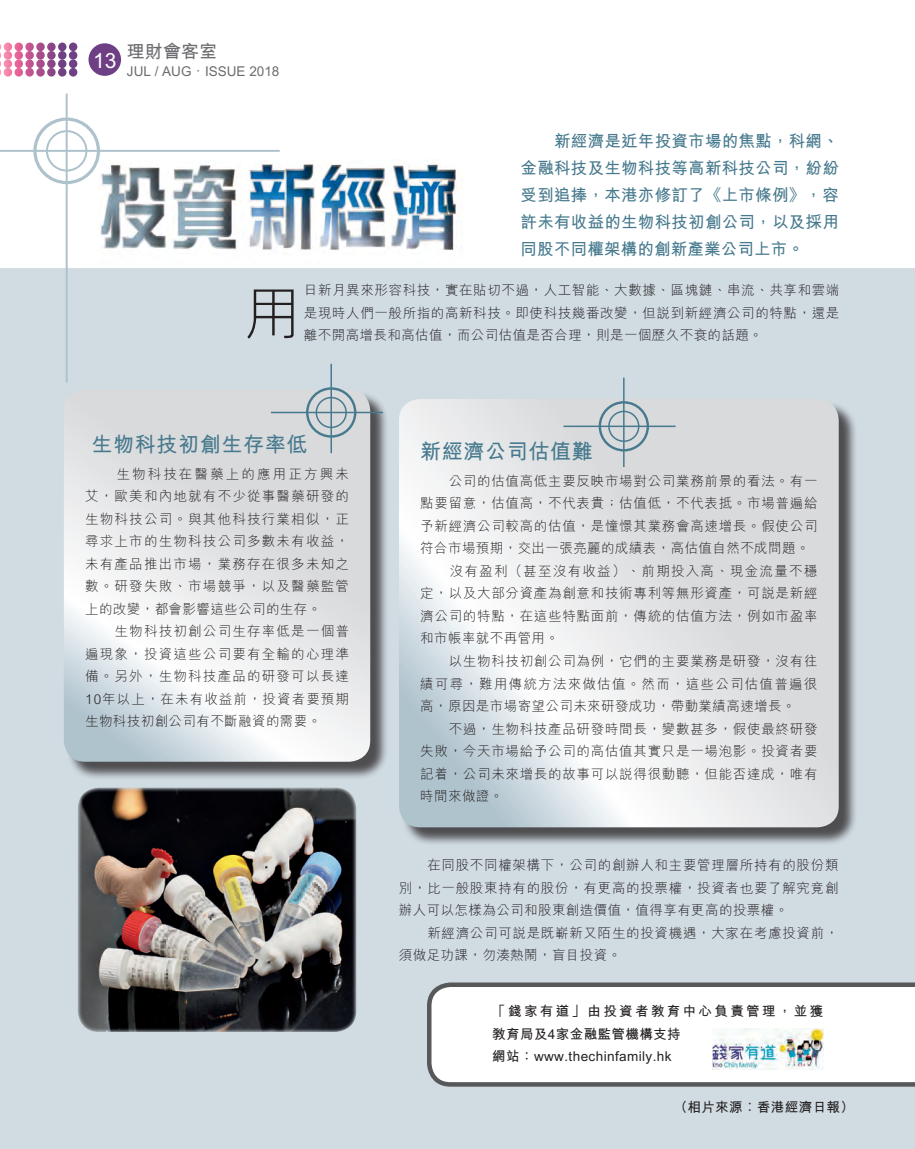
<style>
.page{position:relative;width:915px;height:1149px;background:#fff}
.page>*{position:absolute;margin:0;border:0;box-sizing:border-box;transform-origin:0 0}
.t1{font:58.5px "M Hei Light HKSCS";color:#231f20}
.t2{font:21px "M Hei Bold HKSCS";letter-spacing:.03em;color:#477a8e}
.t3{font:21px "M Hei Bold HKSCS";color:#fff}
.t4{font:18px "M Hei Bold HKSCS";color:#6c6d70}
.t5{font:16.5px/27px "M Hei Bold HKSCS";letter-spacing:.015em;color:#477a8e;text-align:justify}
.t6{font:13.5px/22.5px "M Hei Light HKSCS";letter-spacing:.05em;color:#231f20;text-align:justify}
.t7{font:13.5px/22.5px "M Hei Bold HKSCS";letter-spacing:.03em;color:#231f20}
.t8{font:13.5px "M Hei Light HKSCS";letter-spacing:.03em;color:#231f20}
.t9{font:13.5px "M Hei Light HKSCS";letter-spacing:.09em;color:#231f20}
.t10{font:13.5px "M Hei Bold HKSCS";color:#6c6d70}
</style>
<div class="page">
<div style="left:0;top:0;width:914px;height:1148px;background:#d0dbe2"></div>
<div style="left:0;top:0;width:914px;height:268px;background:#fff"></div>
<div style="left:123px;top:39px;width:158px;height:40px;background:#fff"></div>
<img style="left:78px;top:787px;width:278px;height:244px">
<svg style="left:427px;top:982px;width:487px;height:104px;background:#eee"></svg>
<img style="left:712px;top:1027px;width:111px;height:41px">
<svg style="left:0;top:43px;width:77px;height:34px;background:#cc97bb"></svg>
<div style="left:88px;top:43px;width:33px;height:33px;background:#6e3f84;border-radius:50%"></div>
<div style="left:401px;top:401px;width:456px;height:444px;background:#231f20;opacity:.75"></div>
<svg style="left:399px;top:399px;width:439px;height:428px"></svg>
<div style="left:66px;top:391px;width:322px;height:389px;background:#231f20;opacity:.75"></div>
<svg style="left:64px;top:390px;width:306px;height:371px"></svg>
<hr style="left:330px;top:364px;width:2px;height:89px;background:#477a8e">
<hr style="left:271px;top:411px;width:112px;height:2px;background:#477a8e">
<div style="left:315px;top:397px;width:32px;height:31px;border:2px solid #477a8e;border-radius:50%"></div>
<div style="left:306px;top:387px;width:50px;height:50px;border:2px solid #477a8e;border-radius:50%"></div>
<hr style="left:623px;top:377px;width:1px;height:90px;background:#477a8e">
<hr style="left:563px;top:425px;width:112px;height:2px;background:#477a8e">
<div style="left:608px;top:410px;width:31px;height:32px;border:2px solid #477a8e;border-radius:50%"></div>
<div style="left:598px;top:401px;width:50px;height:50px;border:2px solid #477a8e;border-radius:50%"></div>
<hr style="left:66px;top:94px;width:1px;height:288px;background:#aec2cc">
<hr style="left:0;top:150px;width:280px;height:2px;background:#aec2cc">
<div style="left:46px;top:130px;width:41px;height:41px;border:2px solid #aec2cc;border-radius:50%"></div>
<div style="left:33px;top:117px;width:67px;height:67px;border:3px solid #aec2cc;border-radius:50%"></div>
<img style="left:95px;top:159px;width:390px;height:105px">
<h2 class="t3" style="left:93px;top:45px;width:25px">13</h2>
<h3 class="t4" style="left:127px;top:38px;width:91px">理財會客室</h3>
<p class="t10" style="left:127px;top:61px;width:154px">JUL / AUG．ISSUE 2018</p>
<p class="t5" style="left:520px;top:126px;width:319px;text-indent:33px">新經濟是近年投資市場的焦點，科網、金融科技及生物科技等高新科技公司，紛紛受到追捧，本港亦修訂了《上市條例》，容許未有收益的生物科技初創公司，以及採用同股不同權架構的創新產業公司上市。</p>
<h1 class="t1" style="left:243px;top:272px;width:60px">用</h1>
<p class="t6" style="left:304px;top:278px;width:536px">日新月異來形容科技，實在貼切不過，人工智能、大數據、區塊鏈、串流、共享和雲端是現時人們一般所指的高新科技。即使科技幾番改變，但說到新經濟公司的特點，還是離不開高增長和高估值，而公司估值是否合理，則是一個歷久不衰的話題。</p>
<h2 class="t2" style="left:92px;top:429px;width:217px">生物科技初創生存率低</h2>
<p class="t6" style="left:85px;top:462px;width:265px;text-indent:31px">生物科技在醫藥上的應用正方興未艾，歐美和內地就有不少從事醫藥研發的生物科技公司。與其他科技行業相似，正尋求上市的生物科技公司多數未有收益，未有產品推出市場，業務存在很多未知之數。研發失敗、市場競爭，以及醫藥監管上的改變，都會影響這些公司的生存。</p>
<p class="t6" style="left:85px;top:619px;width:265px;text-indent:29px">生物科技初創公司生存率低是一個普遍現象，投資這些公司要有全輸的心理準備。另外，生物科技產品的研發可以長達10年以上，在未有收益前，投資者要預期生物科技初創公司有不斷融資的需要。</p>
<h2 class="t2" style="left:420px;top:436px;width:174px">新經濟公司估值難</h2>
<p class="t6" style="left:448px;top:469px;width:370px">公司的估值高低主要反映市場對公司業務前景的看法。有一</p>
<p class="t6" style="left:420px;top:491px;width:398px">點要留意，估值高，不代表貴；估值低，不代表抵。市場普遍給</p>
<p class="t6" style="left:420px;top:514px;width:398px">予新經濟公司較高的估值，是憧憬其業務會高速增長。假使公司</p>
<p class="t8" style="left:420px;top:538px;width:390px">符合市場預期，交出一張亮麗的成績表，高估值自然不成問題。</p>
<p class="t9" style="left:449px;top:561px;width:369px">沒有盈利（甚至沒有收益）、前期投入高、現金流量不穩</p>
<p class="t6" style="left:420px;top:581px;width:398px">定，以及大部分資產為創意和技術專利等無形資產，可說是新經</p>
<p class="t6" style="left:420px;top:604px;width:398px">濟公司的特點，在這些特點面前，傳統的估值方法，例如市盈率</p>
<p class="t8" style="left:420px;top:629px;width:140px">和市帳率就不再管用。</p>
<p class="t6" style="left:448px;top:649px;width:370px">以生物科技初創公司為例，它們的主要業務是研發，沒有往</p>
<p class="t9" style="left:420px;top:674px;width:398px">績可尋，難用傳統方法來做估值。然而，這些公司估值普遍很</p>
<p class="t8" style="left:420px;top:696px;width:377px">高，原因是市場寄望公司未來研發成功，帶動業績高速增長。</p>
<p class="t6" style="left:448px;top:716px;width:370px">不過，生物科技產品研發時間長，變數甚多，假使最終研發</p>
<p class="t6" style="left:420px;top:739px;width:398px">失敗，今天市場給予公司的高估值其實只是一場泡影。投資者要</p>
<p class="t6" style="left:420px;top:761px;width:398px">記着，公司未來增長的故事可以說得很動聽，但能否達成，唯有</p>
<p class="t6" style="left:420px;top:784px;width:85px">時間來做證。</p>
<p class="t6" style="left:399px;top:853px;width:441px;text-indent:28px">在同股不同權架構下，公司的創辦人和主要管理層所持有的股份類別，比一般股東持有的股份，有更高的投票權，投資者也要了解究竟創辦人可以怎樣為公司和股東創造價值，值得享有更高的投票權。</p>
<p class="t6" style="left:399px;top:920px;width:441px;text-indent:28px">新經濟公司可說是既嶄新又陌生的投資機遇，大家在考慮投資前，須做足功課，勿湊熱鬧，盲目投資。</p>
<p class="t7" style="left:492px;top:998px;width:332px">「錢家有道」由投資者教育中心負責管理，並獲教育局及4家金融監管機構支持<br>網站：www.thechinfamily.hk</p>
<p class="t7" style="left:673px;top:1093px;width:182px">（相片來源︰香港經濟日報）</p>
</div>
